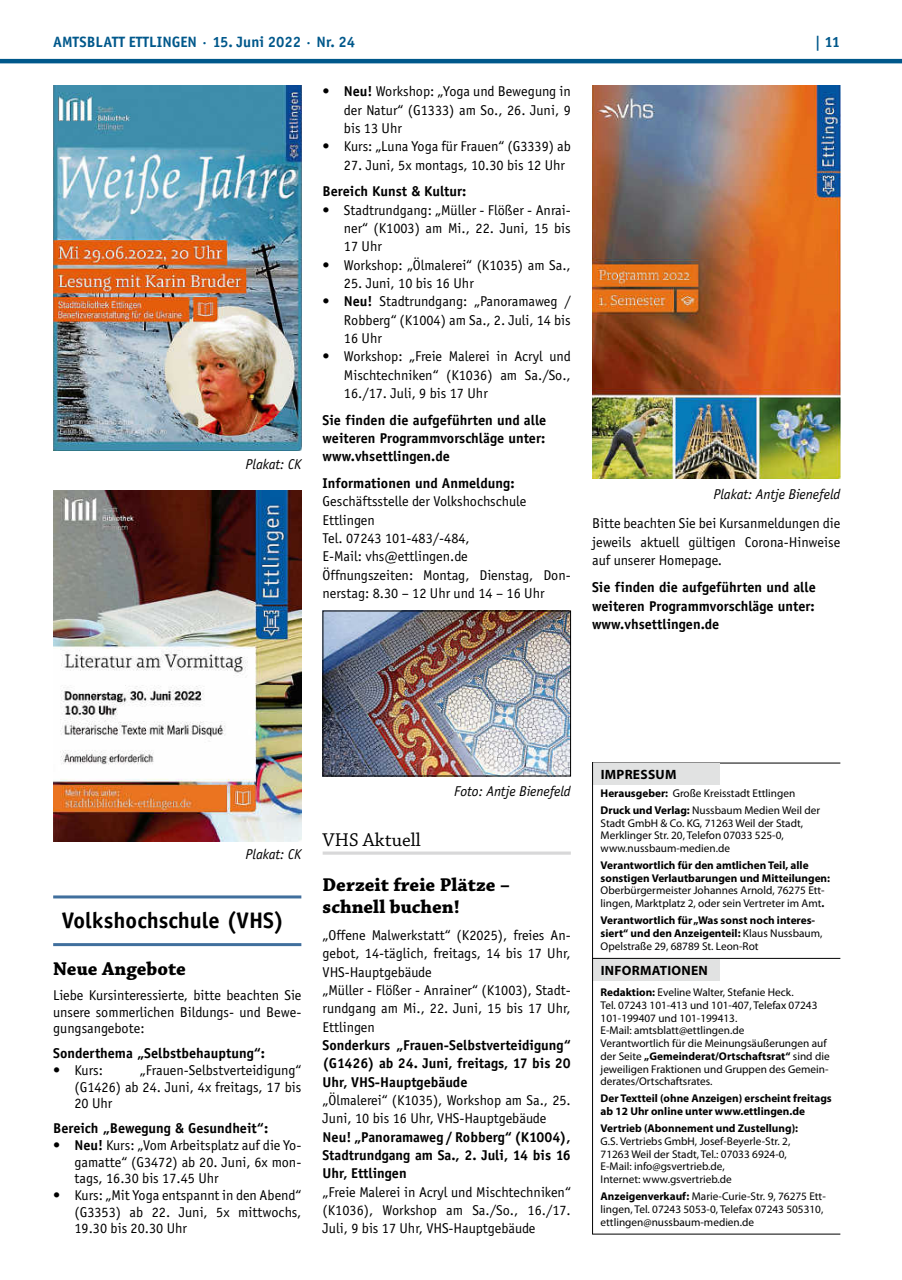
<style>
.page{position:relative;width:902px;height:1280px;background:#fff}
.page>*{position:absolute;margin:0;border:0;box-sizing:border-box;transform-origin:0 0}
.t1{font:700 22.5px "Officina Sans";color:#000}
.t2{font:700 19.5px/22.8px "Chaparral Pro";color:#000}
.t3{font:19.5px "Chaparral Pro";color:#000}
.t4{font:700 15px "Officina Sans";color:#00588b}
.t5{font:14.25px/18.3px "Officina Sans";color:#000;text-align:justify}
.t6{font:700 14.25px/18.3px "Officina Sans";color:#000;text-align:justify}
.t7{font:italic 14.25px "Officina Sans";color:#000}
.t8{font:700 13.5px "Myriad Pro";letter-spacing:.02em;color:#000}
.t9{font:11.25px/12.8px "Myriad Pro";color:#000}
.t10{font:700 11.25px/12.8px "Myriad Pro";color:#000}
.s1{font-weight:700}
.s2{font-weight:400}
</style>
<div class="page">
<hr style="left:0;top:59px;width:901px;height:4px;background:#00588b">
<hr style="left:53px;top:895px;width:248px;height:3px;background:#406f9d">
<hr style="left:53px;top:943px;width:248px;height:3px;background:#406f9d">
<img style="left:53px;top:85px;width:248px;height:366px">
<img style="left:53px;top:490px;width:248px;height:351px">
<hr style="left:322px;top:851px;width:248px;height:4px;background:#e3e3e3">
<img style="left:324px;top:613px;width:244px;height:161px">
<div style="left:322px;top:611px;width:248px;height:165px;border:1px solid #000"></div>
<img style="left:592px;top:85px;width:248px;height:394px">
<hr style="left:592px;top:763px;width:248px;height:1px;background:#000">
<div style="left:592px;top:763px;width:127px;height:21px;background:#e1e2e2"></div>
<hr style="left:592px;top:958px;width:248px;height:1px;background:#000">
<div style="left:592px;top:959px;width:127px;height:21px;background:#e1e2e2"></div>
<hr style="left:592px;top:1234px;width:248px;height:1px;background:#000">
<hr style="left:592px;top:762px;width:1px;height:472px;background:#000">
<p class="t4" style="left:53px;top:32px;width:303px">AMTSBLATT ETTLINGEN · 15. Juni 2022 · Nr. 24</p>
<p class="t4" style="left:814px;top:32px;width:27px">| 11</p>
<p class="t7" style="left:245px;top:456px;width:57px">Plakat: CK</p>
<p class="t5" style="left:344px;top:82px;width:228px;text-indent:-21px">• <span class="s1">Neu!</span> Workshop: „Yoga und Bewegung in der Natur“ (G1333) am So., 26. Juni, 9 bis 13 Uhr</p>
<p class="t5" style="left:322px;top:137px;width:250px">• Kurs: „Luna Yoga für Frauen“ (G3339) ab</p>
<p class="t5" style="left:344px;top:156px;width:223px">27. Juni, 5x montags, 10.30 bis 12 Uhr</p>
<p class="t6" style="left:322px;top:182px;width:145px">Bereich Kunst &amp; Kultur:</p>
<p class="t5" style="left:344px;top:201px;width:228px;text-indent:-21px">• Stadtrundgang: „Müller - Flößer - Anrai&shy;ner“ (K1003) am Mi., 22. Juni, 15 bis 17 Uhr</p>
<p class="t5" style="left:322px;top:256px;width:250px">• Workshop: „Ölmalerei“ (K1035) am Sa.,</p>
<p class="t5" style="left:344px;top:274px;width:131px">25. Juni, 10 bis 16 Uhr</p>
<p class="t5" style="left:344px;top:292px;width:228px;text-indent:-21px">• <span class="s1">Neu!</span> Stadtrundgang: „Panoramaweg / Robberg“ (K1004) am Sa., 2. Juli, 14 bis 16 Uhr</p>
<p class="t5" style="left:344px;top:347px;width:228px;text-indent:-21px">• Workshop: „Freie Malerei in Acryl und Mischtechniken“ (K1036) am Sa./So., 16./17. Juli, 9 bis 17 Uhr</p>
<p class="t6" style="left:322px;top:410px;width:225px">Sie finden die aufgeführten und alle weiteren Programmvorschläge unter: www.vhsettlingen.de</p>
<p class="t6" style="left:322px;top:474px;width:193px">Informationen und Anmeldung:</p>
<p class="t5" style="left:322px;top:492px;width:250px;text-align:left">Geschäftsstelle der Volkshochschule<br>Ettlingen<br>Tel. 07243 101-483/-484,<br>E-Mail: vhs@ettlingen.de<br>Öffnungszeiten: Montag, Dienstag, Don&shy;nerstag: 8.30 – 12 Uhr und 14 – 16 Uhr</p>
<p class="t7" style="left:713px;top:486px;width:128px">Plakat: Antje Bienefeld</p>
<p class="t5" style="left:592px;top:514px;width:250px">Bitte beachten Sie bei Kursanmeldungen die jeweils aktuell gültigen Corona-Hinweise auf unserer Homepage.</p>
<p class="t6" style="left:592px;top:578px;width:225px">Sie finden die aufgeführten und alle weiteren Programmvorschläge unter: www.vhsettlingen.de</p>
<p class="t7" style="left:245px;top:846px;width:57px">Plakat: CK</p>
<h1 class="t1" style="left:62px;top:906px;width:224px">Volkshochschule (VHS)</h1>
<h2 class="t2" style="left:53px;top:958px;width:134px">Neue Angebote</h2>
<p class="t5" style="left:53px;top:987px;width:250px;line-height:16.6px">Liebe Kursinteressierte, bitte beachten Sie unsere sommerlichen Bildungs- und Bewe&shy;gungsangebote:</p>
<p class="t6" style="left:53px;top:1044px;width:213px">Sonderthema „Selbstbehauptung“:</p>
<p class="t5" style="left:53px;top:1061px;width:51px">• Kurs:</p>
<p class="t5" style="left:74px;top:1062px;width:228px;line-height:16.6px;text-indent:65px">„Frauen-Selbstverteidigung“ (G1426) ab 24. Juni, 4x freitags, 17 bis 20 Uhr</p>
<p class="t6" style="left:53px;top:1119px;width:216px">Bereich „Bewegung &amp; Gesundheit“:</p>
<p class="t5" style="left:74px;top:1137px;width:228px;line-height:16.6px;text-indent:-21px">• <span class="s1">Neu!</span> Kurs: „Vom Arbeitsplatz auf die Yo&shy;gamatte“ (G3472) ab 20. Juni, 6x mon&shy;tags, 16.30 bis 17.45 Uhr</p>
<p class="t5" style="left:74px;top:1187px;width:228px;line-height:16.6px;text-indent:-21px">• Kurs: „Mit Yoga entspannt in den Abend“ (G3353) ab 22. Juni, 5x mittwochs, 19.30 bis 20.30 Uhr</p>
<p class="t7" style="left:454px;top:783px;width:118px">Foto: Antje Bienefeld</p>
<h2 class="t3" style="left:322px;top:829px;width:100px">VHS Aktuell</h2>
<h2 class="t2" style="left:322px;top:874px;width:189px">Derzeit freie Plätze – schnell buchen!</h2>
<p class="t5" style="left:322px;top:926px;width:250px;text-align:left">„Offene Malwerkstatt“ (K2025), freies An&shy;gebot, 14-täglich, freitags, 14 bis 17 Uhr, VHS-Hauptgebäude<br>„Müller - Flößer - Anrainer“ (K1003), Stadt&shy;rundgang am Mi., 22. Juni, 15 bis 17 Uhr, Ettlingen</p>
<p class="t6" style="left:322px;top:1036px;width:250px">Sonderkurs „Frauen-Selbstverteidigung“ (G1426) ab 24. Juni, freitags, 17 bis 20<br>Uhr, VHS-Hauptgebäude</p>
<p class="t5" style="left:322px;top:1091px;width:250px">„Ölmalerei“ (K1035), Workshop am Sa., 25.<br>Juni, 10 bis 16 Uhr, VHS-Hauptgebäude</p>
<p class="t6" style="left:322px;top:1127px;width:250px">Neu! „Panoramaweg / Robberg“ (K1004), Stadtrundgang am Sa., 2. Juli, 14 bis 16<br>Uhr, Ettlingen</p>
<p class="t5" style="left:322px;top:1182px;width:250px">„Freie Malerei in Acryl und Mischtechniken“ (K1036), Workshop am Sa./So., 16./17.<br>Juli, 9 bis 17 Uhr, VHS-Hauptgebäude</p>
<p class="t8" style="left:600px;top:765px;width:77px">IMPRESSUM</p>
<p class="t9" style="left:600px;top:784px;width:221px;line-height:17px"><span class="s1">Herausgeber:</span> Große Kreisstadt Ettlingen<br><span class="s1">Druck und Verlag:</span> Nussbaum Medien Weil der</p>
<p class="t9" style="left:600px;top:816px;width:204px">Stadt GmbH &amp; Co. KG, 71263 Weil der Stadt,<br>Merklinger Str. 20, Telefon 07033 525-0, www.nussbaum-medien.de</p>
<p class="t10" style="left:600px;top:858px;width:231px">Verantwortlich für den amtlichen Teil, alle sonstigen Verlautbarungen und Mitteilungen:</p>
<p class="t9" style="left:600px;top:884px;width:225px">Oberbürgermeister Johannes Arnold, 76275 Ett&shy;lingen, Marktplatz 2, oder sein Vertreter im Amt<span class="s1">.</span></p>
<p class="t10" style="left:600px;top:914px;width:223px">Verantwortlich für „Was sonst noch interes&shy;siert“ und den Anzeigenteil: <span class="s2">Klaus Nussbaum,<br>Opelstraße 29, 68789 St. Leon-Rot</span></p>
<p class="t8" style="left:600px;top:961px;width:109px">INFORMATIONEN</p>
<p class="t9" style="left:600px;top:986px;width:230px"><span class="s1">Redaktion:</span> Eveline Walter, Stefanie Heck.<br>Tel. 07243 101-413 und 101-407, Telefax 07243<br>101-199407 und 101-199413.<br>E-Mail: amtsblatt@ettlingen.de<br>Verantwortlich für die Meinungsäußerungen auf der Seite <span class="s1">„Gemeinderat/Ortschaftsrat“</span> sind die jeweiligen Fraktionen und Gruppen des Gemein&shy;derates/Ortschaftsrates.</p>
<p class="t10" style="left:600px;top:1092px;width:233px">Der Textteil (ohne Anzeigen) erscheint freitags ab 12 Uhr online unter www.ettlingen.de</p>
<p class="t10" style="left:600px;top:1121px;width:199px">Vertrieb (Abonnement und Zustellung):</p>
<p class="t9" style="left:600px;top:1134px;width:191px">G.S. Vertriebs GmbH, Josef-Beyerle-Str. 2, 71263 Weil der Stadt, Tel.: 07033 6924-0, E-Mail: info@gsvertrieb.de,<br>Internet: www.gsvertrieb.de</p>
<p class="t9" style="left:600px;top:1190px;width:227px"><span class="s1">Anzeigenverkauf:</span> Marie-Curie-Str. 9, 76275 Ett&shy;lingen, Tel. 07243 5053-0, Telefax 07243 505310, ettlingen@nussbaum-medien.de</p>
</div>
